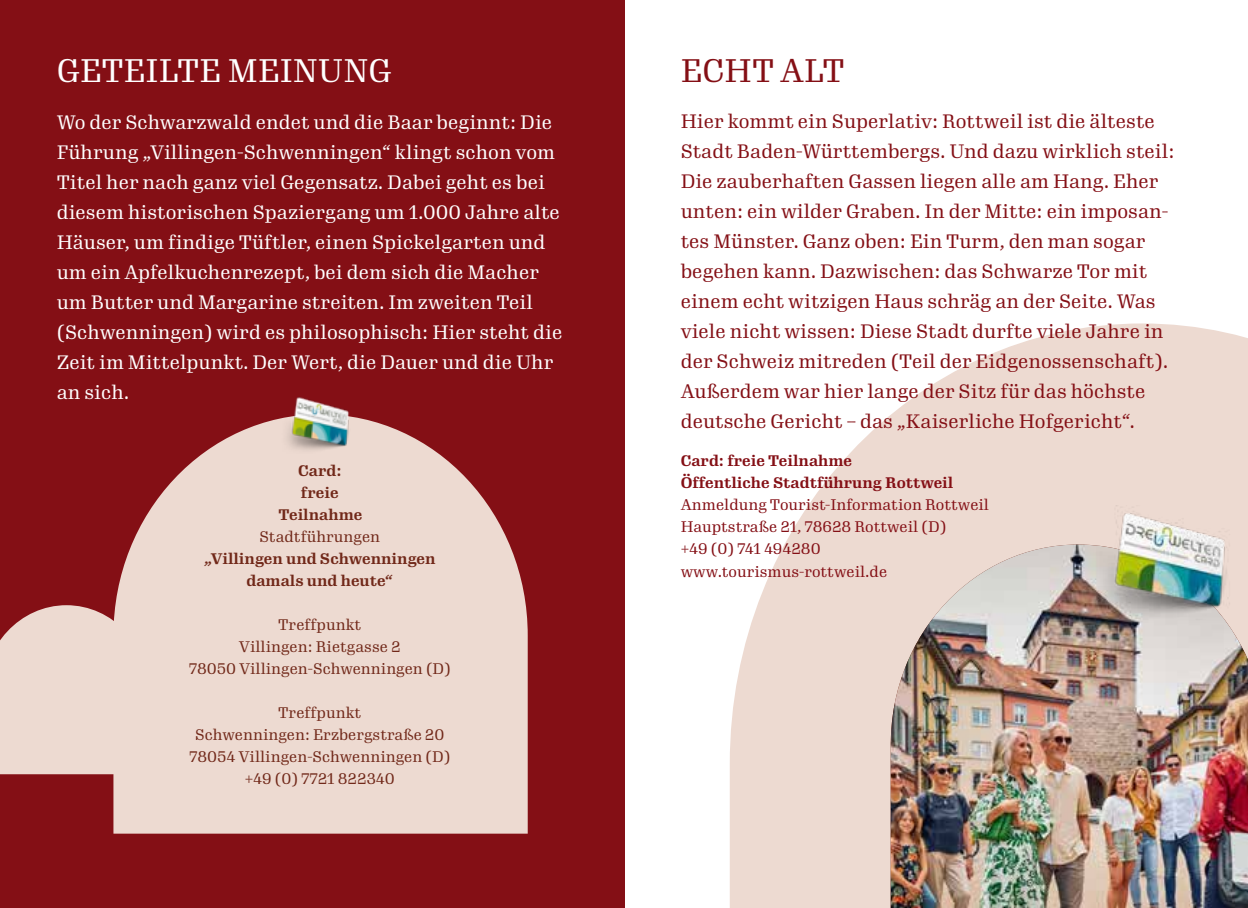
<style>
.page{position:relative;width:1248px;height:908px;background:#fff}
.page>*{position:absolute;margin:0;border:0;box-sizing:border-box;transform-origin:0 0}
.t1{font:32px "Gimlet Text Narrow";color:#fff}
.t2{font:32px "Gimlet Text Narrow";color:#840f15}
.t3{font:19px/30px "Gimlet Text Narrow";color:#840f15}
.t4{font:19px/30px "Gimlet Text Narrow";color:#fff}
.t5{font:15px/22px "Gimlet Text Narrow";color:#712819;text-align:center}
.t6{font:15px/22px "Gimlet Text Narrow";color:#840f15}
.t7{font:700 15px/22px "Gimlet Text Narrow";color:#712819;text-align:center}
.t8{font:700 15px/22px "Gimlet Text Narrow";color:#840f15}
</style>
<div class="page">
<div style="left:0;top:0;width:624px;height:907px;background:#840f15"></div>
<svg style="left:113px;top:418px;width:414px;height:415px;background:#e1c3bc"></svg>
<div style="left:0;top:605px;width:150px;height:168px;background:#eddad1"></div>
<img style="left:280px;top:397px;width:81px;height:57px">
<svg style="left:729px;top:323px;width:518px;height:584px;fill:#eddad1"></svg>
<img style="left:890px;top:544px;width:357px;height:363px">
<img style="left:1091px;top:505px;width:156px;height:117px">
<h1 class="t1" style="left:57px;top:48px;width:336px">GETEILTE MEINUNG</h1>
<p class="t4" style="left:57px;top:106px;width:507px">Wo der Schwarzwald endet und die Baar beginnt: Die Führung „Villingen-Schwenningen“ klingt schon vom Titel her nach ganz viel Gegensatz. Dabei geht es bei diesem historischen Spaziergang um 1.000 Jahre alte Häuser, um findige Tüftler, einen Spickelgarten und um ein Apfelkuchenrezept, bei dem sich die Macher um Butter und Margarine streiten. Im zweiten Teil (Schwenningen) wird es philosophisch: Hier steht die Zeit im Mittelpunkt. Der Wert, die Dauer und die Uhr an sich.</p>
<p class="t7" style="left:278px;top:458px;width:85px">Card: freie<br>Teilnahme</p>
<p class="t5" style="left:259px;top:524px;width:122px">Stadtführungen</p>
<p class="t7" style="left:204px;top:546px;width:233px">„Villingen und Schwenningen damals und heute“</p>
<p class="t5" style="left:189px;top:612px;width:263px">Treffpunkt<br>Villingen: Rietgasse 2<br>78050 Villingen-Schwenningen (D)</p>
<p class="t5" style="left:189px;top:700px;width:262px">Treffpunkt<br>Schwenningen: Erzbergstraße 20<br>78054 Villingen-Schwenningen (D) +49 (0) 7721 822340</p>
<h1 class="t2" style="left:680px;top:48px;width:166px">ECHT ALT</h1>
<p class="t3" style="left:680px;top:105px;width:495px">Hier kommt ein Superlativ: Rottweil ist die älteste Stadt Baden-Württembergs. Und dazu wirklich steil:<br>Die zauberhaften Gassen liegen alle am Hang. Eher unten: ein wilder Graben. In der Mitte: ein imposan&shy;tes Münster. Ganz oben: Ein Turm, den man sogar begehen kann. Dazwischen: das Schwarze Tor mit einem echt witzigen Haus schräg an der Seite. Was viele nicht wissen: Diese Stadt durfte viele Jahre in der Schweiz mitreden (Teil der Eidgenossenschaft).<br>Außerdem war hier lange der Sitz für das höchste deutsche Gericht – das „Kaiserliche Hofgericht“.</p>
<p class="t8" style="left:680px;top:449px;width:274px">Card: freie Teilnahme<br>Öffentliche Stadtführung Rottweil</p>
<p class="t6" style="left:680px;top:493px;width:310px">Anmeldung Tourist-Information Rottweil<br>Hauptstraße 21, 78628 Rottweil (D)<br>+49 (0) 741 494280 www.tourismus-rottweil.de</p>
</div>
